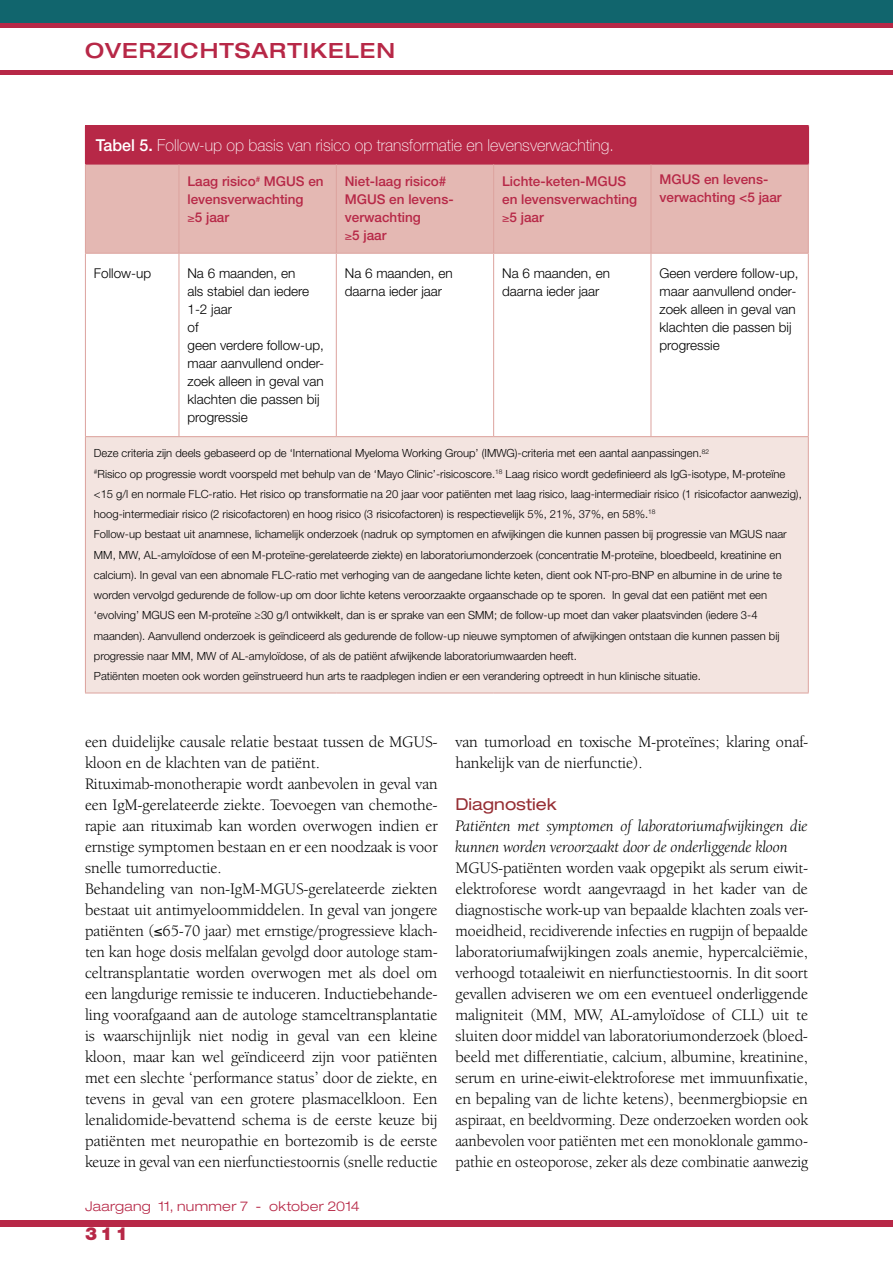
<style>
.page{position:relative;width:893px;height:1263px;background:#fff}
.page>*{position:absolute;margin:0;border:0;box-sizing:border-box;transform-origin:0 0}
.t1{font:500 expanded 21px "Helvetica Neue LT Std";letter-spacing:.05em;color:#b72847}
.t2{font:900 18px "Helvetica Neue LT Std";color:#b72847}
.t3{font:16.5px/21px "Berkeley Oldstyle IT Cby BT";color:#000}
.t4{font:italic 16.5px/21px "Berkeley Oldstyle IT Cby BT";color:#000}
.t5{font:100 16.5px "Helvetica Neue LT Std";color:#fff}
.t6{font:expanded 16.5px "Helvetica Neue LT Std";color:#962e34}
.t7{font:300 13.5px/18px "Helvetica Neue LT Std";color:#000}
.t8{font:500 13.5px/18px "Helvetica Neue LT Std";color:#b72847}
.t9{font:300 expanded 13.5px "Helvetica Neue LT Std";letter-spacing:.02em;color:#b72847}
.t10{font:300 11.25px/20.2px "Helvetica Neue LT Std";color:#000}
.s1{font-weight:500}
</style>
<div class="page">
<div style="left:0;top:0;width:893px;height:23px;background:#11656d"></div>
<div style="left:0;top:1220px;width:893px;height:7px;background:#b72847"></div>
<hr style="left:0;top:70px;width:893px;height:4px;background:#b72847">
<div style="left:0;top:23px;width:893px;height:5px;background:#b72847"></div>
<div style="left:85px;top:126px;width:723px;height:38px;background:#b72847"></div>
<div style="left:86px;top:165px;width:722px;height:88px;background:#e4b8b3"></div>
<svg style="left:178px;top:254px;width:630px;height:182px"></svg>
<div style="left:85px;top:437px;width:723px;height:256px;background:#f3e4e0"></div>
<hr style="left:807px;top:126px;width:2px;height:38px;background:#b72847">
<hr style="left:85px;top:125px;width:94px;height:1px;background:#b72847">
<hr style="left:179px;top:125px;width:157px;height:1px;background:#b72847">
<hr style="left:336px;top:125px;width:158px;height:1px;background:#b72847">
<hr style="left:494px;top:125px;width:157px;height:1px;background:#b72847">
<hr style="left:651px;top:125px;width:158px;height:1px;background:#b72847">
<hr style="left:85px;top:164px;width:94px;height:1px;background:#b72847">
<hr style="left:179px;top:164px;width:157px;height:1px;background:#b72847">
<hr style="left:336px;top:164px;width:158px;height:1px;background:#b72847">
<hr style="left:494px;top:164px;width:157px;height:1px;background:#b72847">
<hr style="left:651px;top:164px;width:158px;height:1px;background:#b72847">
<hr style="left:85px;top:164px;width:1px;height:89px;background:#dca39e">
<hr style="left:85px;top:437px;width:1px;height:256px;background:#dca39e">
<hr style="left:85px;top:693px;width:94px;height:1px;background:#dca39e">
<hr style="left:179px;top:693px;width:157px;height:1px;background:#dca39e">
<hr style="left:336px;top:693px;width:158px;height:1px;background:#dca39e">
<hr style="left:494px;top:693px;width:157px;height:1px;background:#dca39e">
<hr style="left:651px;top:693px;width:158px;height:1px;background:#dca39e">
<hr style="left:808px;top:437px;width:1px;height:256px;background:#dca39e">
<hr style="left:179px;top:164px;width:1px;height:89px;background:#dca39e">
<hr style="left:336px;top:164px;width:1px;height:89px;background:#dca39e">
<hr style="left:493px;top:164px;width:1px;height:89px;background:#dca39e">
<hr style="left:651px;top:164px;width:1px;height:89px;background:#dca39e">
<hr style="left:808px;top:164px;width:1px;height:89px;background:#dca39e">
<hr style="left:85px;top:254px;width:1px;height:182px;background:#dca39e">
<hr style="left:85px;top:253px;width:94px;height:1px;background:#dca39e">
<hr style="left:179px;top:253px;width:157px;height:1px;background:#dca39e">
<hr style="left:85px;top:436px;width:94px;height:1px;background:#dca39e">
<hr style="left:179px;top:436px;width:157px;height:1px;background:#dca39e">
<hr style="left:179px;top:254px;width:1px;height:182px;background:#dca39e">
<hr style="left:336px;top:253px;width:158px;height:1px;background:#dca39e">
<hr style="left:494px;top:253px;width:157px;height:1px;background:#dca39e">
<hr style="left:651px;top:253px;width:158px;height:1px;background:#dca39e">
<hr style="left:336px;top:436px;width:158px;height:1px;background:#dca39e">
<hr style="left:494px;top:436px;width:157px;height:1px;background:#dca39e">
<hr style="left:651px;top:436px;width:158px;height:1px;background:#dca39e">
<hr style="left:336px;top:254px;width:1px;height:182px;background:#dca39e">
<hr style="left:493px;top:254px;width:1px;height:182px;background:#dca39e">
<hr style="left:651px;top:254px;width:1px;height:182px;background:#dca39e">
<hr style="left:808px;top:254px;width:1px;height:182px;background:#dca39e">
<p class="t1" style="left:85px;top:37px;width:312px">OVERZICHTSARTIKELEN</p>
<p class="t5" style="left:96px;top:136px;width:520px"><span class="s1">Tabel 5.</span> Follow-up op basis van risico op transformatie en levensverwachting.</p>
<p class="t8" style="left:187px;top:173px;width:138px">Laag risico<sup>#</sup> MGUS en levensverwachting<br>≥5 jaar</p>
<p class="t8" style="left:345px;top:173px;width:110px">Niet-laag risico#<br>MGUS en levens&shy;verwachting<br>≥5 jaar</p>
<p class="t8" style="left:502px;top:173px;width:137px">Lichte-keten-MGUS en levensverwachting ≥5 jaar</p>
<p class="t8" style="left:659px;top:170px;width:124px">MGUS en levens&shy;verwachting &lt;5 jaar</p>
<p class="t7" style="left:94px;top:264px;width:59px">Follow-up</p>
<p class="t7" style="left:187px;top:264px;width:138px">Na 6 maanden, en<br>als stabiel dan iedere<br>1-2 jaar<br>of<br>geen verdere follow-up, maar aanvullend onder&shy;zoek alleen in geval van klachten die passen bij progressie</p>
<p class="t7" style="left:345px;top:264px;width:109px">Na 6 maanden, en daarna ieder jaar</p>
<p class="t7" style="left:502px;top:264px;width:109px">Na 6 maanden, en daarna ieder jaar</p>
<p class="t7" style="left:659px;top:264px;width:141px">Geen verdere follow-up, maar aanvullend onder&shy;zoek alleen in geval van klachten die passen bij progressie</p>
<p class="t10" style="left:94px;top:443px;width:709px">Deze criteria zijn deels gebaseerd op de ‘International Myeloma Working Group’ (IMWG)-criteria met een aantal aanpassingen.<sup>82<br>#</sup>Risico op progressie wordt voorspeld met behulp van de ‘Mayo Clinic’-risicoscore.<sup>18</sup> Laag risico wordt gedefinieerd als IgG-isotype, M-proteïne &lt;15 g/l en normale FLC-ratio. Het risico op transformatie na 20 jaar voor patiënten met laag risico, laag-intermediair risico (1 risicofactor aanwezig), hoog-intermediair risico (2 risicofactoren) en hoog risico (3 risicofactoren) is respectievelijk 5%, 21%, 37%, en 58%.<sup>18<br></sup>Follow-up bestaat uit anamnese, lichamelijk onderzoek (nadruk op symptomen en afwijkingen die kunnen passen bij progressie van MGUS naar MM, MW, AL-amyloïdose of een M-proteïne-gerelateerde ziekte) en laboratoriumonderzoek (concentratie M-proteïne, bloedbeeld, kreatinine en calcium). In geval van een abnomale FLC-ratio met verhoging van de aangedane lichte keten, dient ook NT-pro-BNP en albumine in de urine te worden vervolgd gedurende de follow-up om door lichte ketens veroorzaakte orgaanschade op te sporen. In geval dat een patiënt met een ‘evolving’ MGUS een M-proteïne ≥30 g/l ontwikkelt, dan is er sprake van een SMM; de follow-up moet dan vaker plaatsvinden (iedere 3-4 maanden). Aanvullend onderzoek is geïndiceerd als gedurende de follow-up nieuwe symptomen of afwijkingen ontstaan die kunnen passen bij progressie naar MM, MW of AL-amyloïdose, of als de patiënt afwijkende laboratoriumwaarden heeft.<br>Patiënten moeten ook worden geïnstrueerd hun arts te raadplegen indien er een verandering optreedt in hun klinische situatie.</p>
<p class="t3" style="left:85px;top:731px;width:354px">een duidelijke causale relatie bestaat tussen de MGUS&shy;kloon en de klachten van de patiënt.<br>Rituximab-monotherapie wordt aanbevolen in geval van een IgM-gerelateerde ziekte. Toevoegen van chemothe&shy;rapie aan rituximab kan worden overwogen indien er ernstige symptomen bestaan en er een noodzaak is voor snelle tumorreductie.<br>Behandeling van non-IgM-MGUS-gerelateerde ziekten bestaat uit antimyeloommiddelen. In geval van jongere patiënten (≤65-70 jaar) met ernstige/progressieve klach&shy;ten kan hoge dosis melfalan gevolgd door autologe stam&shy;celtransplantatie worden overwogen met als doel om een langdurige remissie te induceren. Inductiebehande&shy;ling voorafgaand aan de autologe stamceltransplantatie is waarschijnlijk niet nodig in geval van een kleine kloon, maar kan wel geïndiceerd zijn voor patiënten met een slechte ‘performance status’ door de ziekte, en tevens in geval van een grotere plasmacelkloon. Een lenalidomide-bevattend schema is de eerste keuze bij patiënten met neuropathie en bortezomib is de eerste keuze in geval van een nierfunctiestoornis (snelle reductie</p>
<p class="t3" style="left:455px;top:731px;width:354px">van tumorload en toxische M-proteïnes; klaring onaf&shy;hankelijk van de nierfunctie).</p>
<p class="t6" style="left:455px;top:794px;width:103px">Diagnostiek</p>
<p class="t4" style="left:455px;top:815px;width:354px">Patiënten met symptomen of laboratoriumafwijkingen die kunnen worden veroorzaakt door de onderliggende kloon</p>
<p class="t3" style="left:455px;top:857px;width:354px;text-align:justify">MGUS-patiënten worden vaak opgepikt als serum eiwit&shy;elektroforese wordt aangevraagd in het kader van de diagnostische work-up van bepaalde klachten zoals ver&shy;moeidheid, recidiverende infecties en rugpijn of bepaalde laboratoriumafwijkingen zoals anemie, hypercalciëmie, verhoogd totaaleiwit en nierfunctiestoornis. In dit soort gevallen adviseren we om een eventueel onderliggende maligniteit (MM, MW, AL-amyloïdose of CLL) uit te sluiten door middel van laboratoriumonderzoek (bloed&shy;beeld met differentiatie, calcium, albumine, kreatinine, serum en urine-eiwit-elektroforese met immuunfixatie, en bepaling van de lichte ketens), beenmergbiopsie en aspiraat, en beeldvorming. Deze onderzoeken worden ook aanbevolen voor patiënten met een monoklonale gammo&shy;pathie en osteoporose, zeker als deze combinatie aanwezig</p>
<p class="t9" style="left:85px;top:1198px;width:276px">Jaargang 11, nummer 7 - oktober 2014</p>
<p class="t2" style="left:85px;top:1222px;width:44px">311</p>
</div>
